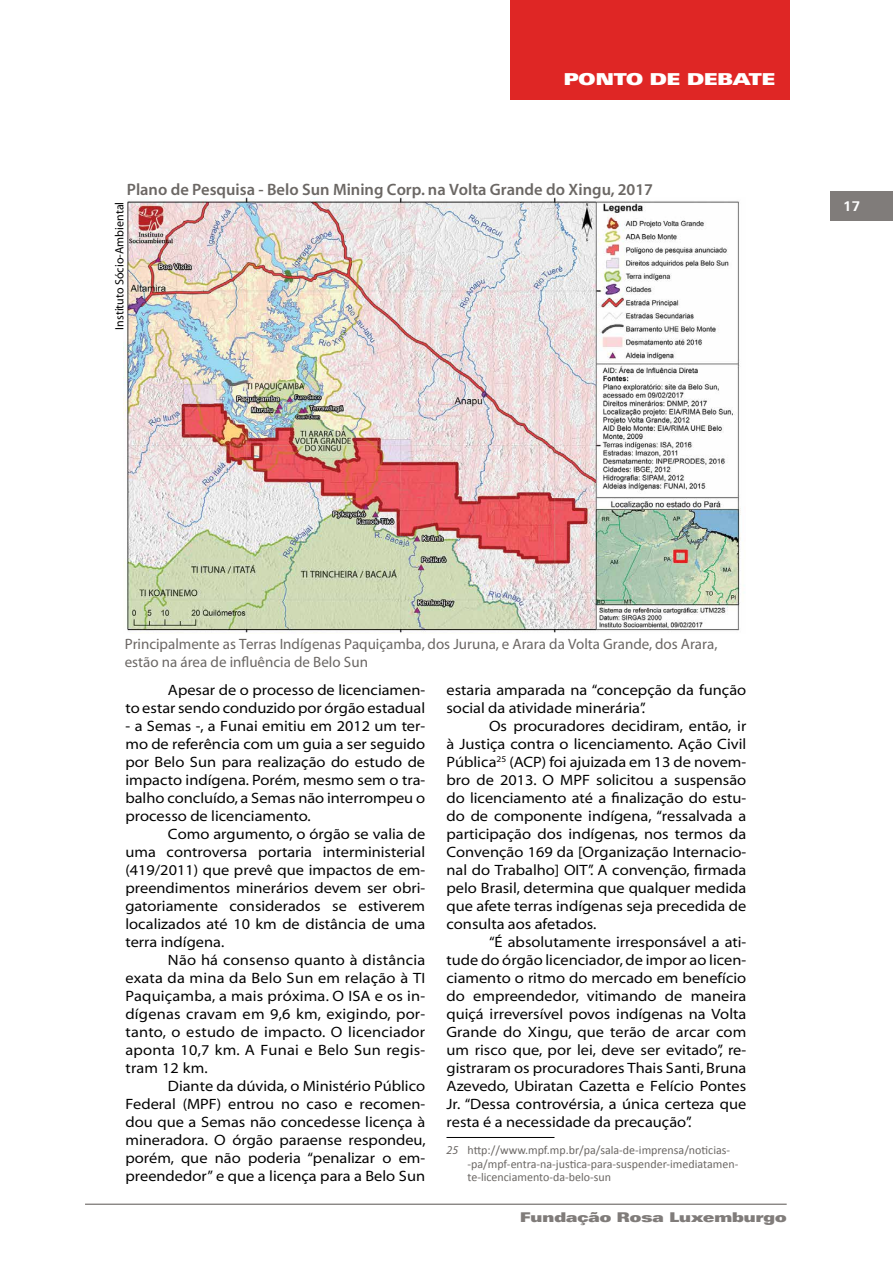
<style>
.page{position:relative;width:893px;height:1263px;background:#fff}
.page>*{position:absolute;margin:0;border:0;box-sizing:border-box;transform-origin:0 0}
.t1{font:16.5px "Myriad MM 565 600";color:#6b6764}
.t2{font:16.5px "Linotype Univers 940 Ex X Black";color:#fff}
.t3{font:15px/18px "Myriad MM 400 700";letter-spacing:.045em;color:#000;text-align:justify}
.t4{font:15px/18px "Myriad MM 400 600";color:#6b6764}
.t5{font:13.5px "Linotype Univers 940 Ex X Black";color:#807c7a}
.t6{font:700 13.5px "Linotype Univers 630";color:#fff}
.t7{font:12px/13.5px "Calibri";color:#6b6764}
.t8{font:12px "Myriad MM 400 600";color:#000}
.s1{font-family:"Myriad MM It 400 600"}
</style>
<div class="page">
<div style="left:510px;top:0;width:280px;height:100px;background:#df2625"></div>
<div style="left:831px;top:191px;width:62px;height:30px;background:#807c7a"></div>
<hr style="left:85px;top:1203px;width:702px;height:2px;background:#6b6764">
<hr style="left:446px;top:1137px;width:108px;height:1px;background:#000">
<img style="left:123px;top:197px;width:618px;height:436px">
<p class="t2" style="left:564px;top:69px;width:213px">PONTO DE DEBATE</p>
<p class="t1" style="left:127px;top:181px;width:527px">Plano de Pesquisa - Belo Sun Mining Corp. na Volta Grande do Xingu, 2017</p>
<p class="t8" style="left:114px;top:330px;width:129px;rotate:-90deg">Instituto Sócio-Ambiental</p>
<p class="t6" style="left:843px;top:199px;width:18px">17</p>
<p class="t4" style="left:125px;top:636px;width:594px">Principalmente as Terras Indígenas Paquiçamba, dos Juruna, e Arara da Volta Grande, dos Arara, estão na área de influência de Belo Sun</p>
<p class="t3" style="left:125px;top:682px;width:301px;text-align:right">Apesar de o processo de licenciamen-<br>to estar sendo conduzido por órgão estadual</p>
<p class="t3" style="left:125px;top:718px;width:301px">- a Semas -, a Funai emitiu em 2012 um ter&shy;mo de referência com um guia a ser seguido por Belo Sun para realização do estudo de impacto indígena. Porém, mesmo sem o tra&shy;balho concluído, a Semas não interrompeu o processo de licenciamento.</p>
<p class="t3" style="left:125px;top:826px;width:301px;text-indent:43px">Como argumento, o órgão se valia de uma controversa portaria interministerial (419/2011) que prevê que impactos de em&shy;preendimentos minerários devem ser obri&shy;gatoriamente considerados se estiverem localizados até 10 km de distância de uma terra indígena.</p>
<p class="t3" style="left:125px;top:952px;width:301px;text-indent:43px">Não há consenso quanto à distância exata da mina da Belo Sun em relação à TI Paquiçamba, a mais próxima. O ISA e os in&shy;dígenas cravam em 9,6 km, exigindo, por&shy;tanto, o estudo de impacto. O licenciador aponta 10,7 km. A Funai e Belo Sun regis&shy;tram 12 km.</p>
<p class="t3" style="left:125px;top:1078px;width:302px;text-indent:43px">Diante da dúvida, o Ministério Público Federal (MPF) entrou no caso e recomen&shy;dou que a Semas não concedesse licença à mineradora. O órgão paraense respondeu, porém, que não poderia “penalizar o em&shy;preendedor” e que a licença para a Belo Sun</p>
<p class="t3" style="left:446px;top:682px;width:300px">estaria amparada na “concepção da função social da atividade minerária”.</p>
<p class="t3" style="left:446px;top:718px;width:301px;text-indent:43px">Os procuradores decidiram, então, ir à Justiça contra o licenciamento. Ação Civil Pública<sup>25</sup> (ACP) foi ajuizada em 13 de novem&shy;bro de 2013. O MPF solicitou a suspensão do licenciamento até a finalização do estu&shy;do de componente indígena, “ressalvada a participação dos indígenas, nos termos da Convenção 169 da [Organização Internacio&shy;nal do Trabalho] OIT”. A convenção, firmada pelo Brasil, determina que qualquer medida que afete terras indígenas seja precedida de consulta aos afetados.</p>
<p class="t3" style="left:446px;top:934px;width:301px;text-indent:43px">“É absolutamente irresponsável a ati&shy;tude do órgão licenciador, de impor ao licen&shy;ciamento o ritmo do mercado em benefício do empreendedor, vitimando de maneira quiçá irreversível povos indígenas na Volta Grande do Xingu, que terão de arcar com um risco que, por lei, deve ser evitado”, re&shy;gistraram os procuradores Thais Santi, Bruna Azevedo, Ubiratan Cazetta e Felício Pontes Jr. “Dessa controvérsia, a única certeza que resta é a necessidade da precaução”.</p>
<p class="t7" style="left:467px;top:1144px;width:272px;text-indent:-21px"><span class="s1">25</span> http://www.mpf.mp.br/pa/sala-de-imprensa/noticias--pa/mpf-entra-na-justica-para-suspender-imediatamen&shy;te-licenciamento-da-belo-sun</p>
<p class="t5" style="left:520px;top:1209px;width:268px">Fundação Rosa Luxemburgo</p>
</div>
